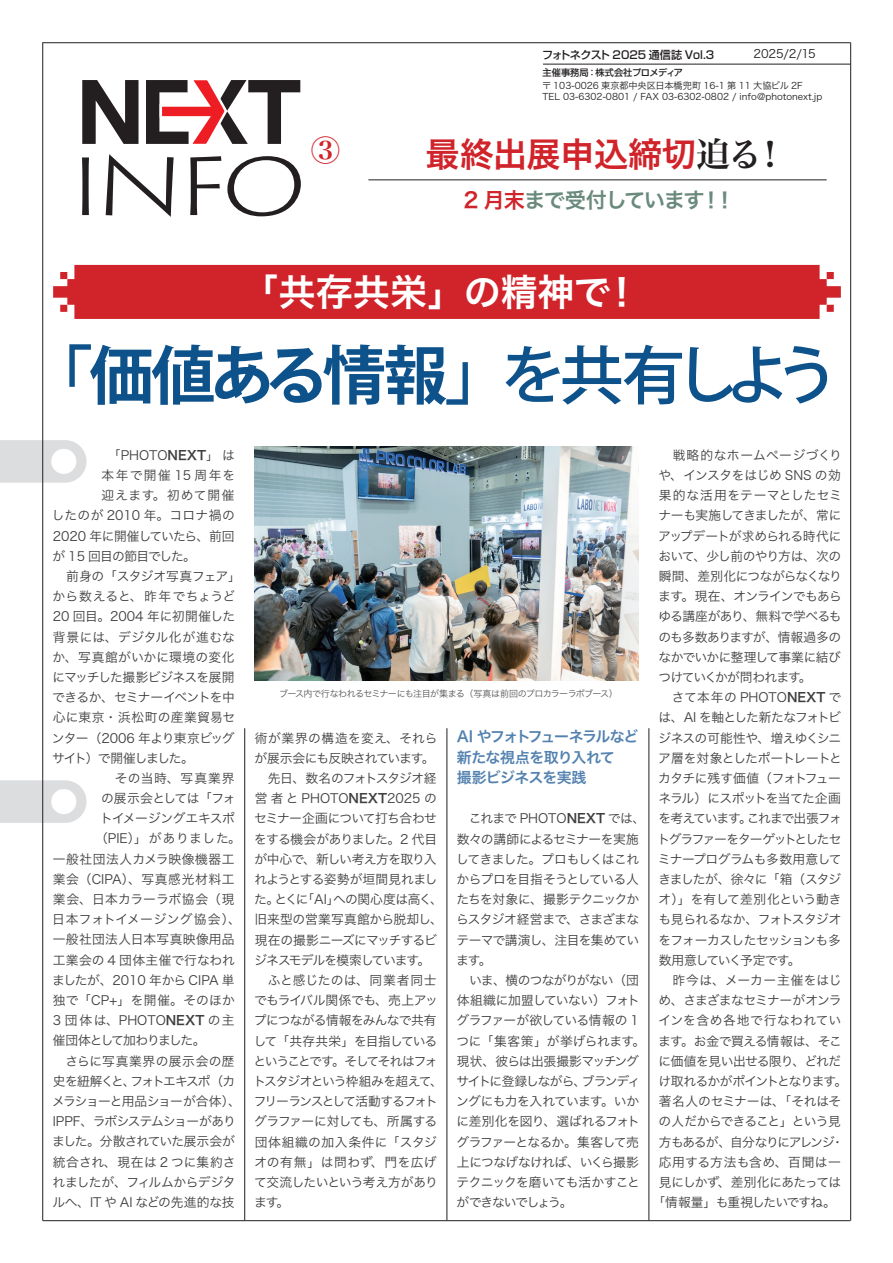
<style>
.page{position:relative;width:893px;height:1263px;background:#fff}
.page>*{position:absolute;margin:0;border:0;box-sizing:border-box;transform-origin:0 0}
.t1{font:700 63.75px "Koz Go Pro";letter-spacing:-.075em;color:#0e528b}
.t2{font:37.2px "Hira Kaku Pro W6";color:#fff}
.t3{font:34.05px "Hira Kaku Pro W6";letter-spacing:-.01em;color:#d1232a}
.t4{font:28.65px "Hira Min Pro W6";color:#d1232a}
.t5{font:21.3px "Hira Kaku Pro W6";letter-spacing:-.06em;color:#698a7c}
.t6{font:14.85px/20.2px "Hira Kaku Pro W6";letter-spacing:-.045em;color:#5482b0}
.t7{font:12.75px/20.2px "Hira Kaku Pro W3";letter-spacing:-.035em;color:#3e3e3f}
.t8{font:12.75px "Hira Kaku Pro W3";letter-spacing:-.055em;color:#3e3e3f}
.t9{font:12.75px "Hira Kaku Pro W3";letter-spacing:.02em;color:#3e3e3f}
.t10{font:12.75px "Hira Kaku Pro W3";letter-spacing:-.06em;color:#3e3e3f}
.t11{font:12.75px "Hira Kaku Pro W3";letter-spacing:-.07em;color:#3e3e3f}
.t12{font:12.75px "Hira Kaku Pro W3";color:#3e3e3f}
.t13{font:12.75px "Hira Kaku Pro W3";letter-spacing:.025em;color:#3e3e3f}
.t14{font:12.75px "Hira Kaku Pro W3";letter-spacing:-.065em;color:#3e3e3f}
.t15{font:12.75px "Hira Kaku Pro W3";letter-spacing:.03em;color:#3e3e3f}
.t16{font:12.75px "Hira Kaku Pro W3";letter-spacing:-.105em;color:#3e3e3f}
.t17{font:12.75px "Hira Kaku Pro W3";letter-spacing:-.1em;color:#3e3e3f}
.t18{font:12.75px "Hira Kaku Pro W3";letter-spacing:-.015em;color:#3e3e3f}
.t19{font:12.75px "Hira Kaku Pro W3";letter-spacing:.05em;color:#3e3e3f}
.t20{font:12.75px "Hira Kaku Pro W3";letter-spacing:.005em;color:#3e3e3f}
.t21{font:12.75px "Hira Kaku Pro W3";letter-spacing:.04em;color:#3e3e3f}
.t22{font:12.75px "Hira Kaku Pro W3";letter-spacing:-.075em;color:#3e3e3f}
.t23{font:12.75px "Hira Kaku Pro W3";letter-spacing:-.08em;color:#3e3e3f}
.t24{font:12.75px "Hira Kaku Pro W3";letter-spacing:.015em;color:#3e3e3f}
.t25{font:12.75px "Hira Kaku Pro W3";letter-spacing:-.095em;color:#3e3e3f}
.t26{font:12.75px "Hira Kaku Pro W3";letter-spacing:-.01em;color:#3e3e3f}
.t27{font:12.75px "Hira Kaku Pro W3";letter-spacing:.045em;color:#3e3e3f}
.t28{font:12.75px "Hira Kaku Pro W3";letter-spacing:.035em;color:#3e3e3f}
.t29{font:12.75px "Hira Kaku Pro W3";letter-spacing:.1em;color:#3e3e3f}
.t30{font:12.75px "Hira Kaku Pro W3";letter-spacing:.07em;color:#3e3e3f}
.t31{font:12.75px "Hira Kaku Pro W3";letter-spacing:.065em;color:#3e3e3f}
.t32{font:11.55px "Hira Kaku Pro W3";letter-spacing:-.005em;color:#231f20}
.t33{font:500 11.1px "Shin Go Pro";color:#231f20}
.t34{font:9.15px/11.1px "Hira Kaku Pro W3";color:#231f20}
.t35{font:500 9.15px "Shin Go Pro";color:#231f20}
.t36{font:9px "Hira Kaku Pro W3";letter-spacing:-.065em;color:#57585a}
.s1{font-family:"Hira Min Pro W6";color:#231f20}
.s2{color:#d1232a}
.s3{font-weight:500}
.s4{font-family:"Hira Kaku Pro W6"}
</style>
<div class="page">
<svg style="left:82px;top:80px;width:218px;height:64px"></svg>
<div style="left:53px;top:265px;width:788px;height:54px;background:#d1232a"></div>
<svg style="left:0;top:440px;width:87px;height:43px;background:#dedfe1"></svg>
<div style="left:51px;top:449px;width:25px;height:25px;background:#fff;border-radius:50%"></div>
<svg style="left:0;top:780px;width:87px;height:43px;background:#dedfe1"></svg>
<div style="left:51px;top:789px;width:25px;height:25px;background:#fff;border-radius:50%"></div>
<hr style="left:43px;top:42px;width:807px;height:1px;background:#231f20">
<hr style="left:43px;top:1220px;width:807px;height:1px;background:#231f20">
<hr style="left:42px;top:43px;width:1px;height:1177px;background:#231f20">
<hr style="left:850px;top:43px;width:1px;height:1177px;background:#231f20">
<hr style="left:244px;top:728px;width:1px;height:492px;background:#231f20">
<hr style="left:543px;top:64px;width:307px;height:1px;background:#231f20">
<svg style="left:82px;top:154px;width:219px;height:63px"></svg>
<hr style="left:368px;top:180px;width:459px;height:1px;background:#231f20">
<hr style="left:649px;top:728px;width:1px;height:492px;background:#231f20">
<hr style="left:447px;top:728px;width:1px;height:492px;background:#231f20">
<img style="left:255px;top:447px;width:384px;height:234px">
<p class="t33" style="left:542px;top:46px;width:174px">フォトネクスト 2025 通信誌 Vol.3</p>
<p class="t32" style="left:753px;top:43px;width:64px">2025/2/15</p>
<h3 class="t4" style="left:311px;top:125px;width:30px">③</h3>
<p class="t35" style="left:543px;top:65px;width:142px">主催事務局：株式会社プロメディア</p>
<p class="t34" style="left:542px;top:79px;width:282px">〒 103-0026 東京都中央区日本橋兜町 16-1 第 11 大協ビル 2F<br>TEL 03-6302-0801 / FAX 03-6302-0802 / info@photonext.jp</p>
<h3 class="t3" style="left:426px;top:124px;width:363px">最終出展申込締切<span class="s1">迫る！</span></h3>
<h3 class="t5" style="left:463px;top:181px;width:273px"><span class="s2">2 月末</span>まで受付しています！！</h3>
<h2 class="t2" style="left:241px;top:258px;width:401px">「共存共栄」の精神で！</h2>
<h1 class="t1" style="left:29px;top:334px;width:811px">「価値ある情報」<span class="s3">を共有しよう</span></h1>
<p class="t7" style="left:102px;top:444px;width:135px">　「PHOTO<span class="s4">NEXT</span>」は</p>
<p class="t29" style="left:102px;top:464px;width:135px">本年で開催 15 周年を</p>
<p class="t30" style="left:102px;top:484px;width:135px">迎えます。初めて開催</p>
<p class="t24" style="left:52px;top:504px;width:185px">したのが 2010 年。コロナ禍の</p>
<p class="t7" style="left:53px;top:525px;width:183px">2020 年に開催していたら、前回</p>
<p class="t14" style="left:52px;top:545px;width:145px">が 15 回目の節目でした。</p>
<p class="t7" style="left:53px;top:565px;width:190px">　前身の「スタジオ写真フェア」</p>
<p class="t21" style="left:52px;top:585px;width:185px">から数えると、昨年でちょうど</p>
<p class="t12" style="left:53px;top:605px;width:184px">20 回目。2004 年に初開催した</p>
<p class="t27" style="left:53px;top:625px;width:184px">背景には、デジタル化が進むな</p>
<p class="t9" style="left:52px;top:645px;width:184px">か、写真館がいかに環境の変化</p>
<p class="t7" style="left:52px;top:666px;width:184px">にマッチした撮影ビジネスを展開</p>
<p class="t8" style="left:52px;top:686px;width:184px">できるか、セミナーイベントを中</p>
<p class="t9" style="left:53px;top:706px;width:184px">心に東京・浜松町の産業貿易セ</p>
<p class="t7" style="left:52px;top:727px;width:184px">ンター（2006 年より東京ビッグ</p>
<p class="t16" style="left:52px;top:746px;width:143px">サイト）で開催しました。</p>
<p class="t31" style="left:102px;top:767px;width:135px">　その当時、写真業界</p>
<p class="t8" style="left:101px;top:787px;width:136px">の展示会としては「フォ</p>
<p class="t7" style="left:100px;top:807px;width:136px">トイメージングエキスポ</p>
<p class="t21" style="left:95px;top:827px;width:147px">（PIE）」がありました。</p>
<p class="t19" style="left:53px;top:847px;width:183px">一般社団法人カメラ映像機器工</p>
<p class="t19" style="left:53px;top:868px;width:183px">業会（CIPA）、写真感光材料工</p>
<p class="t9" style="left:53px;top:888px;width:183px">業会、日本カラーラボ協会（現</p>
<p class="t13" style="left:52px;top:908px;width:190px">日本フォトイメージング協会）、</p>
<p class="t15" style="left:53px;top:928px;width:183px">一般社団法人日本写真映像用品</p>
<p class="t20" style="left:53px;top:948px;width:184px">工業会の 4 団体主催で行なわれ</p>
<p class="t7" style="left:52px;top:969px;width:184px">ましたが、2010 年から CIPA 単</p>
<p class="t9" style="left:53px;top:989px;width:184px">独で「CP+」を開催。そのほか</p>
<p class="t12" style="left:53px;top:1009px;width:183px">3 団体は、PHOTO<span class="s4">NEXT</span> の主</p>
<p class="t16" style="left:53px;top:1029px;width:154px">催団体として加わりました。</p>
<p class="t13" style="left:53px;top:1049px;width:183px">　さらに写真業界の展示会の歴</p>
<p class="t17" style="left:53px;top:1070px;width:184px">史を紐解くと、フォトエキスポ（カ</p>
<p class="t10" style="left:52px;top:1090px;width:190px">メラショーと用品ショーが合体）、</p>
<p class="t10" style="left:53px;top:1110px;width:184px">IPPF、ラボシステムショーがあり</p>
<p class="t8" style="left:52px;top:1130px;width:184px">ました。分散されていた展示会が</p>
<p class="t20" style="left:53px;top:1150px;width:184px">統合され、現在は 2 つに集約さ</p>
<p class="t7" style="left:52px;top:1171px;width:185px">れましたが、フィルムからデジタ</p>
<p class="t18" style="left:52px;top:1191px;width:184px">ルへ、IT や AI などの先進的な技</p>
<p class="t36" style="left:279px;top:686px;width:340px">ブース内で行なわれるセミナーにも注目が集まる（写真は前回のプロカラーラボブース）</p>
<p class="t7" style="left:253px;top:727px;width:191px">術が業界の構造を変え、それらが展示会にも反映されています。　先日、数名のフォトスタジオ経営者と PHOTO<span class="s4">NEXT</span>2025 のセミナー企画について打ち合わせをする機会がありました。2 代目が中心で、新しい考え方を取り入れようとする姿勢が垣間見れました。とくに「AI」への関心度は高く、旧来型の営業写真館から脱却し、現在の撮影ニーズにマッチするビジネスモデルを模索しています。　ふと感じたのは、同業者同士でもライバル関係でも、売上アップにつながる情報をみんなで共有して「共存共栄」を目指しているということです。そしてそれはフォトスタジオという枠組みを超えて、フリーランスとして活動するフォトグラファーに対しても、所属する団体組織の加入条件に「スタジオの有無」は問わず、門を広げて交流したいという考え方があります。</p>
<p class="t6" style="left:457px;top:726px;width:183px">AI やフォトフューネラルなど新たな視点を取り入れて<br>撮影ビジネスを実践</p>
<p class="t7" style="left:456px;top:808px;width:191px">　これまで PHOTO<span class="s4">NEXT</span> では、数々の講師によるセミナーを実施してきました。プロもしくはこれからプロを目指そうとしている人たちを対象に、撮影テクニックからスタジオ経営まで、さまざまなテーマで講演し、注目を集めています。<br>　いま、横のつながりがない（団体組織に加盟していない）フォトグラファーが欲している情報の 1つに「集客策」が挙げられます。現状、彼らは出張撮影マッチングサイトに登録しながら、ブランディングにも力を入れています。いかに差別化を図り、選ばれるフォトグラファーとなるか。集客して売上につなげなければ、いくら撮影テクニックを磨いても活かすことができないでしょう。</p>
<p class="t15" style="left:659px;top:444px;width:185px">　戦略的なホームページづくり</p>
<p class="t7" style="left:658px;top:464px;width:184px">や、インスタをはじめ SNS の効</p>
<p class="t13" style="left:659px;top:484px;width:184px">果的な活用をテーマとしたセミ</p>
<p class="t7" style="left:658px;top:505px;width:185px">ナーも実施してきましたが、常に</p>
<p class="t7" style="left:658px;top:525px;width:185px">アップデートが求められる時代に</p>
<p class="t8" style="left:658px;top:545px;width:184px">おいて、少し前のやり方は、次の</p>
<p class="t8" style="left:659px;top:565px;width:185px">瞬間、差別化につながらなくなり</p>
<p class="t10" style="left:658px;top:585px;width:185px">ます。現在、オンラインでもあら</p>
<p class="t7" style="left:659px;top:606px;width:185px">ゆる講座があり、無料で学べるも</p>
<p class="t7" style="left:658px;top:626px;width:184px">のも多数ありますが、情報過多の</p>
<p class="t7" style="left:659px;top:646px;width:184px">なかでいかに整理して事業に結び</p>
<p class="t11" style="left:658px;top:666px;width:155px">つけていくかが問われます。</p>
<p class="t12" style="left:659px;top:686px;width:184px">　さて本年の PHOTO<span class="s4">NEXT</span> で</p>
<p class="t22" style="left:659px;top:706px;width:184px">は、AI を軸とした新たなフォトビ</p>
<p class="t7" style="left:658px;top:727px;width:185px">ジネスの可能性や、増えゆくシニ</p>
<p class="t7" style="left:658px;top:747px;width:185px">ア層を対象としたポートレートと</p>
<p class="t7" style="left:658px;top:767px;width:184px">カタチに残す価値（フォトフュー</p>
<p class="t10" style="left:658px;top:787px;width:184px">ネラル）にスポットを当てた企画</p>
<p class="t23" style="left:658px;top:807px;width:185px">を考えています。これまで出張フォ</p>
<p class="t17" style="left:657px;top:827px;width:185px">トグラファーをターゲットとしたセ</p>
<p class="t7" style="left:658px;top:848px;width:185px">ミナープログラムも多数用意して</p>
<p class="t25" style="left:658px;top:868px;width:184px">きましたが、徐々に「箱（スタジ</p>
<p class="t18" style="left:659px;top:888px;width:185px">オ）」を有して差別化という動き</p>
<p class="t7" style="left:658px;top:908px;width:185px">も見られるなか、フォトスタジオ</p>
<p class="t8" style="left:658px;top:928px;width:184px">をフォーカスしたセッションも多</p>
<p class="t11" style="left:659px;top:948px;width:143px">数用意していく予定です。</p>
<p class="t15" style="left:659px;top:969px;width:184px">　昨今は、メーカー主催をはじ</p>
<p class="t14" style="left:658px;top:989px;width:185px">め、さまざまなセミナーがオンラ</p>
<p class="t28" style="left:658px;top:1009px;width:184px">インを含め各地で行なわれてい</p>
<p class="t7" style="left:658px;top:1030px;width:185px">ます。お金で買える情報は、そこ</p>
<p class="t7" style="left:658px;top:1050px;width:184px">に価値を見い出せる限り、どれだ</p>
<p class="t11" style="left:658px;top:1070px;width:190px">け取れるかがポイントとなります。</p>
<p class="t26" style="left:659px;top:1090px;width:184px">著名人のセミナーは、「それはそ</p>
<p class="t7" style="left:658px;top:1110px;width:184px">の人だからできること」という見</p>
<p class="t16" style="left:659px;top:1130px;width:187px">方もあるが、自分なりにアレンジ・</p>
<p class="t9" style="left:659px;top:1150px;width:183px">応用する方法も含め、百聞は一</p>
<p class="t14" style="left:659px;top:1171px;width:184px">見にしかず、差別化にあたっては</p>
<p class="t11" style="left:653px;top:1191px;width:185px">「情報量」も重視したいですね。</p>
</div>
